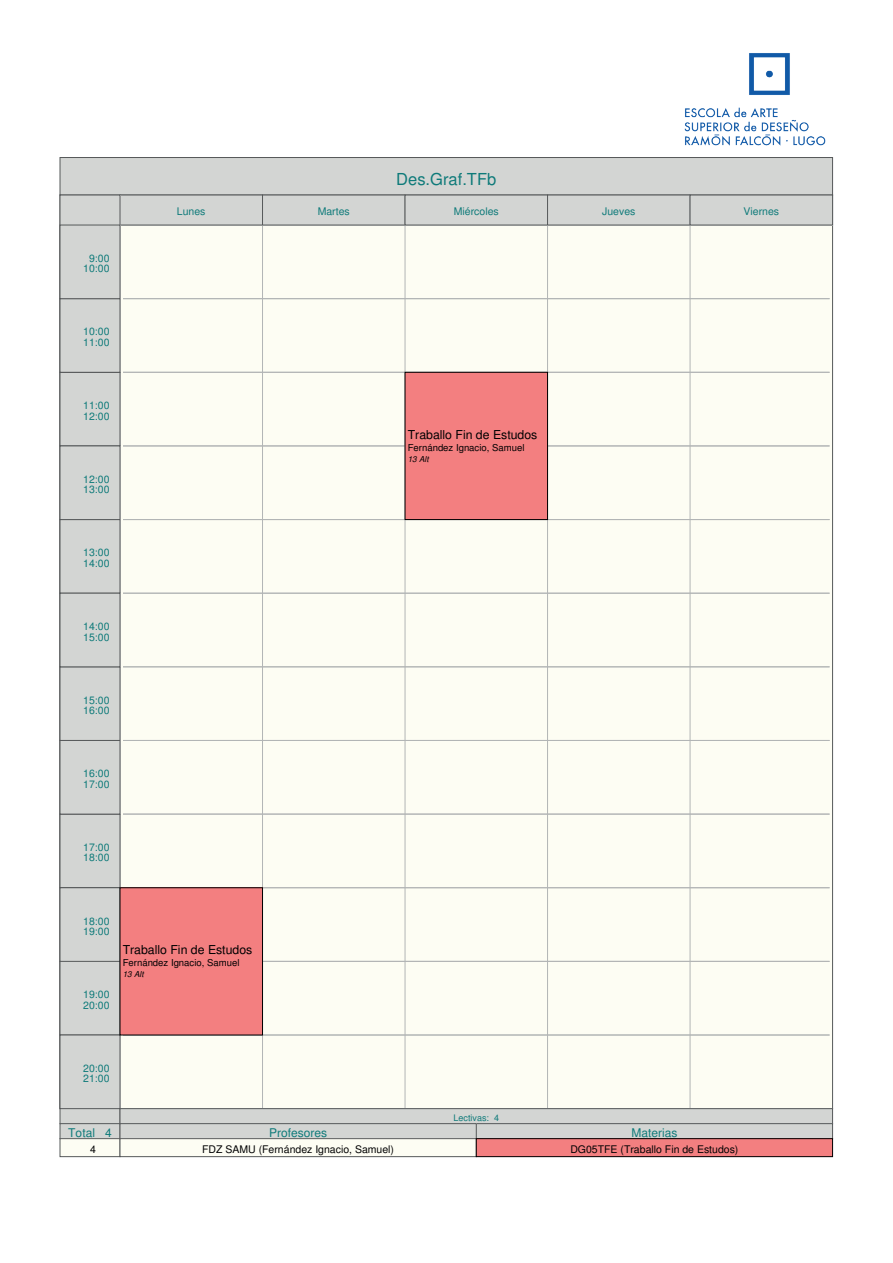
<style>
.page{position:relative;width:893px;height:1263px;background:#fff}
.page>*{position:absolute;margin:0;border:0;box-sizing:border-box;transform-origin:0 0}
.t1{font:16.5px "Nimbus San L";color:#0d7a79}
.t2{font:12.3px "Nimbus San L";color:#000001}
.t3{font:12px "Nimbus San L";color:#0d7a79}
.t4{font:10.5px/10.5px "Nimbus San L";color:#0d7a79}
.t5{font:10.5px "Nimbus San L";color:#000001}
.t6{font:9.6px "Nimbus San L";color:#000001}
.t7{font:9px "Nimbus San L";color:#0d7a79}
.t8{font:italic 8.25px "Nimbus San L";color:#000001}
</style>
<div class="page">
<div style="left:60px;top:195px;width:772px;height:914px;background:#fdfdf3"></div>
<div style="left:60px;top:158px;width:772px;height:37px;background:#d3d5d3"></div>
<div style="left:60px;top:157px;width:773px;height:38px;border:1px solid #56595a"></div>
<div style="left:120px;top:195px;width:142px;height:30px;background:#d3d5d3"></div>
<div style="left:120px;top:195px;width:143px;height:30px;border:1px solid #56595a"></div>
<hr style="left:262px;top:195px;width:1px;height:914px;background:#b2b5b5">
<div style="left:262px;top:195px;width:143px;height:30px;background:#d3d5d3"></div>
<div style="left:262px;top:195px;width:143px;height:30px;border:1px solid #56595a"></div>
<hr style="left:405px;top:195px;width:1px;height:914px;background:#b2b5b5">
<div style="left:405px;top:195px;width:143px;height:30px;background:#d3d5d3"></div>
<div style="left:405px;top:195px;width:143px;height:30px;border:1px solid #56595a"></div>
<hr style="left:547px;top:195px;width:1px;height:914px;background:#b2b5b5">
<div style="left:548px;top:195px;width:142px;height:30px;background:#d3d5d3"></div>
<div style="left:547px;top:195px;width:143px;height:30px;border:1px solid #56595a"></div>
<hr style="left:690px;top:195px;width:1px;height:914px;background:#b2b5b5">
<div style="left:690px;top:195px;width:142px;height:30px;background:#d3d5d3"></div>
<div style="left:690px;top:195px;width:143px;height:30px;border:1px solid #56595a"></div>
<div style="left:60px;top:195px;width:60px;height:929px;background:#d3d5d3"></div>
<hr style="left:123px;top:372px;width:707px;height:1px;background:#b2b5b5">
<div style="left:60px;top:666px;width:60px;height:75px;border:1px solid #56595a"></div>
<hr style="left:123px;top:446px;width:707px;height:1px;background:#b2b5b5">
<hr style="left:123px;top:519px;width:707px;height:1px;background:#b2b5b5">
<div style="left:60px;top:593px;width:60px;height:74px;border:1px solid #56595a"></div>
<hr style="left:123px;top:593px;width:707px;height:1px;background:#b2b5b5">
<hr style="left:123px;top:666px;width:707px;height:1px;background:#b2b5b5">
<div style="left:60px;top:961px;width:60px;height:74px;border:1px solid #56595a"></div>
<hr style="left:123px;top:740px;width:707px;height:1px;background:#b2b5b5">
<hr style="left:123px;top:814px;width:707px;height:1px;background:#b2b5b5">
<div style="left:60px;top:887px;width:60px;height:75px;border:1px solid #56595a"></div>
<hr style="left:123px;top:887px;width:707px;height:1px;background:#b2b5b5">
<hr style="left:123px;top:961px;width:707px;height:1px;background:#b2b5b5">
<hr style="left:123px;top:1035px;width:707px;height:1px;background:#b2b5b5">
<div style="left:60px;top:225px;width:60px;height:74px;border:1px solid #56595a"></div>
<hr style="left:123px;top:298px;width:707px;height:1px;background:#b2b5b5">
<div style="left:120px;top:888px;width:142px;height:147px;background:#f37f80"></div>
<div style="left:120px;top:887px;width:143px;height:148px;border:1px solid #000001"></div>
<div style="left:405px;top:372px;width:143px;height:148px;background:#f37f80"></div>
<div style="left:405px;top:372px;width:143px;height:148px;border:1px solid #000001"></div>
<div style="left:120px;top:1109px;width:712px;height:15px;background:#d3d5d3"></div>
<div style="left:120px;top:1108px;width:713px;height:16px;border:1px solid #56595a"></div>
<div style="left:60px;top:1124px;width:60px;height:15px;background:#d3d5d3"></div>
<div style="left:60px;top:1123px;width:60px;height:16px;border:1px solid #56595a"></div>
<div style="left:476px;top:1124px;width:356px;height:15px;background:#d3d5d3"></div>
<div style="left:476px;top:1123px;width:357px;height:16px;border:1px solid #56595a"></div>
<div style="left:120px;top:1124px;width:356px;height:15px;background:#d3d5d3"></div>
<div style="left:120px;top:1123px;width:357px;height:16px;border:1px solid #56595a"></div>
<div style="left:60px;top:1139px;width:60px;height:18px;background:#fdfdf3"></div>
<div style="left:60px;top:1138px;width:60px;height:19px;border:1px solid #56595a"></div>
<div style="left:120px;top:1139px;width:356px;height:18px;background:#fdfdf3"></div>
<div style="left:120px;top:1138px;width:357px;height:19px;border:1px solid #56595a"></div>
<div style="left:476px;top:1139px;width:356px;height:18px;background:#f37f80"></div>
<div style="left:476px;top:1138px;width:357px;height:19px;border:1px solid #000001"></div>
<img style="left:667px;top:53px;width:167px;height:117px">
<h1 class="t1" style="left:396px;top:169px;width:101px">Des.Graf.TFb</h1>
<p class="t4" style="left:83px;top:253px;width:28px;text-align:center">9:00<br>10:00</p>
<p class="t4" style="left:83px;top:327px;width:28px">10:00<br>11:00</p>
<p class="t4" style="left:83px;top:400px;width:28px">11:00<br>12:00</p>
<p class="t4" style="left:83px;top:474px;width:28px">12:00<br>13:00</p>
<p class="t4" style="left:83px;top:548px;width:28px">13:00<br>14:00</p>
<p class="t4" style="left:83px;top:621px;width:28px">14:00<br>15:00</p>
<p class="t4" style="left:83px;top:695px;width:28px">15:00<br>16:00</p>
<p class="t4" style="left:177px;top:206px;width:30px">Lunes</p>
<p class="t4" style="left:318px;top:206px;width:34px">Martes</p>
<p class="t4" style="left:454px;top:206px;width:46px">Miércoles</p>
<p class="t4" style="left:602px;top:206px;width:35px">Jueves</p>
<p class="t4" style="left:743px;top:206px;width:37px">Viernes</p>
<p class="t2" style="left:408px;top:427px;width:131px">Traballo Fin de Estudos</p>
<p class="t6" style="left:408px;top:442px;width:118px">Fernández Ignacio, Samuel</p>
<p class="t8" style="left:408px;top:454px;width:22px">13 Alt</p>
<p class="t4" style="left:83px;top:768px;width:28px">16:00<br>17:00</p>
<p class="t4" style="left:83px;top:842px;width:28px">17:00<br>18:00</p>
<p class="t4" style="left:83px;top:916px;width:28px">18:00<br>19:00</p>
<p class="t4" style="left:83px;top:989px;width:28px">19:00<br>20:00</p>
<p class="t2" style="left:123px;top:942px;width:131px">Traballo Fin de Estudos</p>
<p class="t6" style="left:123px;top:957px;width:118px">Fernández Ignacio, Samuel</p>
<p class="t8" style="left:123px;top:969px;width:22px">13 Alt</p>
<p class="t4" style="left:83px;top:1063px;width:28px">20:00<br>21:00</p>
<p class="t7" style="left:453px;top:1112px;width:47px">Lectivas: 4</p>
<p class="t3" style="left:68px;top:1126px;width:45px">Total 4</p>
<p class="t3" style="left:269px;top:1126px;width:60px">Profesores</p>
<p class="t3" style="left:631px;top:1126px;width:48px">Materias</p>
<p class="t5" style="left:90px;top:1143px;width:7px">4</p>
<p class="t5" style="left:202px;top:1143px;width:193px">FDZ SAMU (Fernández Ignacio, Samuel)</p>
<p class="t5" style="left:570px;top:1143px;width:170px">DG05TFE (Traballo Fin de Estudos)</p>
</div>
